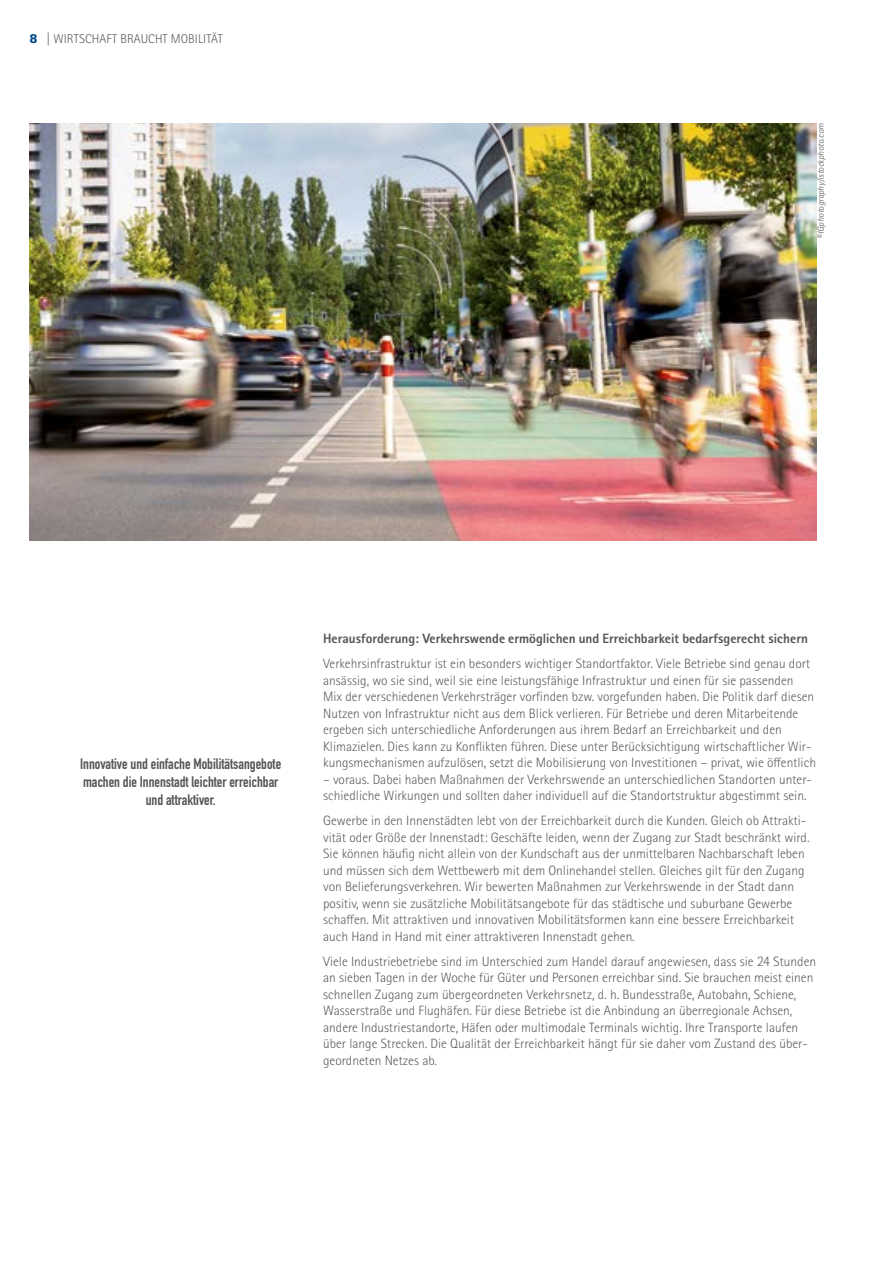
<style>
.page{position:relative;width:893px;height:1263px;background:#fff}
.page>*{position:absolute;margin:0;border:0;box-sizing:border-box;transform-origin:0 0}
.DIN_schrift_text{font:700 15px/18px "DIN Condensed";color:#565655;text-align:center}
.Fließtext{font:300 13.5px/16.5px "Rotis II Sans Pro";color:#565655}
.Fließtext-2{font:700 13.5px "Rotis II Sans Pro";color:#565655}
.Reiter_linksbündig{font:300 12.75px "Rotis II Sans Pro";letter-spacing:.005em;color:#565655}
.t1{font:900 12.75px "Rotis II Sans Pro";color:#004a8b}
.quelle_6{font:italic 300 9px "Rotis Sans Serif Std";letter-spacing:-.005em;color:#565655}
</style>
<div class="page">
<img style="left:30px;top:123px;width:786px;height:418px">
<p class="t1" style="left:30px;top:31px;width:9px">8</p>
<p class="Reiter_linksbündig" style="left:47px;top:32px;width:178px">| WIRTSCHAFT BRAUCHT MOBILITÄT</p>
<p class="quelle_6" style="left:816px;top:239px;width:117px;rotate:-90deg">©IGphotography/istockphoto.com</p>
<p class="DIN_schrift_text" style="left:80px;top:754px;width:203px">Innovative und einfache Mobilitätsangebote machen die Innenstadt leichter erreichbar und attraktiver.</p>
<p class="Fließtext-2" style="left:323px;top:631px;width:486px">Herausforderung: Verkehrswende ermöglichen und Erreichbarkeit bedarfsgerecht sichern</p>
<p class="Fließtext" style="left:323px;top:655px;width:494px">Verkehrsinfrastruktur ist ein besonders wichtiger Standortfaktor. Viele Betriebe sind genau dort ansässig, wo sie sind, weil sie eine leistungsfähige Infrastruktur und einen für sie passenden<br>Mix der verschiedenen Verkehrsträger vorfinden bzw. vorgefunden haben. Die Politik darf diesen Nutzen von Infrastruktur nicht aus dem Blick verlieren. Für Betriebe und deren Mitarbeitende ergeben sich unterschiedliche Anforderungen aus ihrem Bedarf an Erreichbarkeit und den Klimazielen. Dies kann zu Konflikten führen. Diese unter Berücksichtigung wirtschaftlicher Wir&shy;kungsmechanismen aufzulösen, setzt die Mobilisierung von Investitionen – privat, wie öffentlich</p>
<p class="Fließtext" style="left:323px;top:771px;width:490px">– voraus. Dabei haben Maßnahmen der Verkehrswende an unterschiedlichen Standorten unter&shy;schiedliche Wirkungen und sollten daher individuell auf die Standortstruktur abgestimmt sein.</p>
<p class="Fließtext" style="left:323px;top:812px;width:488px">Gewerbe in den Innenstädten lebt von der Erreichbarkeit durch die Kunden. Gleich ob Attrakti&shy;vität oder Größe der Innenstadt: Geschäfte leiden, wenn der Zugang zur Stadt beschränkt wird.<br>Sie können häufig nicht allein von der Kundschaft aus der unmittelbaren Nachbarschaft leben und müssen sich dem Wettbewerb mit dem Onlinehandel stellen. Gleiches gilt für den Zugang von Belieferungsverkehren. Wir bewerten Maßnahmen zur Verkehrswende in der Stadt dann positiv, wenn sie zusätzliche Mobilitätsangebote für das städtische und suburbane Gewerbe schaffen. Mit attraktiven und innovativen Mobilitätsformen kann eine bessere Erreichbarkeit auch Hand in Hand mit einer attraktiveren Innenstadt gehen.</p>
<p class="Fließtext" style="left:323px;top:953px;width:494px">Viele Industriebetriebe sind im Unterschied zum Handel darauf angewiesen, dass sie 24 Stunden an sieben Tagen in der Woche für Güter und Personen erreichbar sind. Sie brauchen meist einen schnellen Zugang zum übergeordneten Verkehrsnetz, d. h. Bundesstraße, Autobahn, Schiene, Wasserstraße und Flughäfen. Für diese Betriebe ist die Anbindung an überregionale Achsen, andere Industriestandorte, Häfen oder multimodale Terminals wichtig. Ihre Transporte laufen über lange Strecken. Die Qualität der Erreichbarkeit hängt für sie daher vom Zustand des über&shy;geordneten Netzes ab.</p>
</div>
